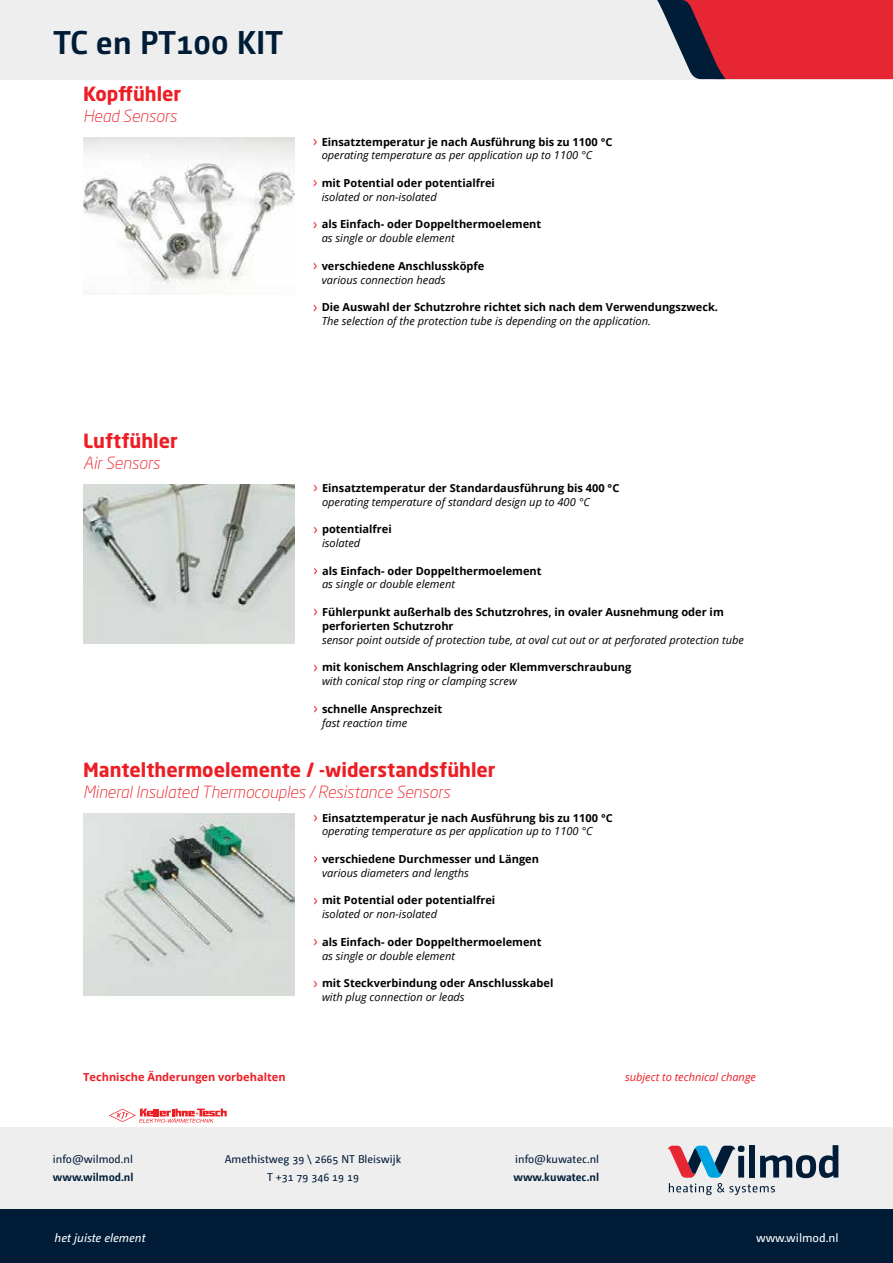
<style>
.page{position:relative;width:893px;height:1263px;background:#fff}
.page>*{position:absolute;margin:0;border:0;box-sizing:border-box;transform-origin:0 0}
.t1{font:700 33px "Camingo Dos";color:#001c37}
.t2{font:700 19.35px "Neo Sans Std";color:#ed1d24}
.t3{font:italic 300 16.5px "Neo Sans Std";color:#ed1d24}
.t4{font:italic 12px "Camingo Dos";color:#fff}
.t5{font:12px "Camingo Dos";color:#fff}
.t6{font:11.25px/18px "Camingo Dos";color:#001c37;text-align:center}
.t7{font:700 11.25px "Camingo Dos";color:#001c37}
.t8{font:700 11.1px/13.8px "Open Sans";color:#000}
.t9{font:italic 11.1px/13.8px "Open Sans";color:#000}
.t10{font:700 11.1px "Open Sans";color:#ed1d24}
.t11{font:italic 11.1px "Open Sans";color:#ed1d24}
.s1{font-weight:700;font-style:normal;font-size:13.8px;color:#ed1d24}
.s2{font-weight:700;font-style:normal}
.s3{font-size:13.8px;color:#ed1d24}
.s4{font-weight:400;font-style:italic}
</style>
<div class="page">
<div style="left:0;top:1127px;width:893px;height:136px;background:#eeeeef"></div>
<div style="left:0;top:0;width:893px;height:79px;background:#eeeeef"></div>
<svg style="left:657px;top:0;width:236px;height:79px;background:#c93643"></svg>
<svg style="left:668px;top:1145px;width:170px;height:50px"></svg>
<div style="left:0;top:1209px;width:893px;height:54px;background:#001c37"></div>
<img style="left:83px;top:484px;width:211px;height:160px">
<img style="left:83px;top:813px;width:211px;height:182px">
<img style="left:83px;top:137px;width:211px;height:158px">
<svg style="left:109px;top:1108px;width:118px;height:15px"></svg>
<h1 class="t1" style="left:53px;top:23px;width:231px">TC en PT100 KIT</h1>
<h2 class="t2" style="left:83px;top:82px;width:99px">Kopffühler</h2>
<h3 class="t3" style="left:83px;top:106px;width:95px">Head Sensors</h3>
<h2 class="t2" style="left:83px;top:429px;width:96px">Luftfühler</h2>
<h3 class="t3" style="left:83px;top:453px;width:78px">Air Sensors</h3>
<p class="t9" style="left:322px;top:134px;width:292px;text-indent:-8px"><span class="s1">&gt;</span> <span class="s2">Einsatztemperatur je nach Ausführung bis zu 1100 °C </span>operating temperature as per application up to 1100 °C</p>
<p class="t8" style="left:322px;top:176px;width:175px;text-indent:-8px"><span class="s3">&gt;</span> mit Potential oder potentialfrei <span class="s4">isolated or non-isolated</span></p>
<p class="t8" style="left:322px;top:217px;width:221px;text-indent:-8px"><span class="s3">&gt;</span> als Einfach- oder Doppelthermoelement <span class="s4">as single or double element</span></p>
<p class="t8" style="left:322px;top:259px;width:164px;text-indent:-8px"><span class="s3">&gt;</span> verschiedene Anschlussköpfe <span class="s4">various connection heads</span></p>
<p class="t8" style="left:322px;top:300px;width:398px;text-indent:-8px"><span class="s3">&gt;</span> Die Auswahl der Schutzrohre richtet sich nach dem Verwendungszweck.<br><span class="s4">The selection of the protection tube is depending on the application.</span></p>
<p class="t8" style="left:322px;top:481px;width:299px;text-indent:-8px"><span class="s3">&gt;</span> Einsatztemperatur der Standardausführung bis 400 °C <span class="s4">operating temperature of standard design up to 400 °C</span></p>
<p class="t8" style="left:322px;top:522px;width:71px;text-indent:-8px"><span class="s3">&gt;</span> potentialfrei <span class="s4">isolated</span></p>
<p class="t8" style="left:322px;top:563px;width:221px;text-indent:-8px"><span class="s3">&gt;</span> als Einfach- oder Doppelthermoelement <span class="s4">as single or double element</span></p>
<p class="t8" style="left:322px;top:605px;width:403px;text-indent:-8px"><span class="s3">&gt;</span> Fühlerpunkt außerhalb des Schutzrohres, in ovaler Ausnehmung oder im perforierten Schutzrohr</p>
<p class="t9" style="left:322px;top:632px;width:423px">sensor point outside of protection tube, at oval cut out or at perforated protection tube</p>
<p class="t8" style="left:322px;top:660px;width:311px;text-indent:-8px"><span class="s3">&gt;</span> mit konischem Anschlagring oder Klemmverschraubung <span class="s4">with conical stop ring or clamping screw</span></p>
<p class="t8" style="left:322px;top:701px;width:122px;text-indent:-8px"><span class="s3">&gt;</span> schnelle Ansprechzeit <span class="s4">fast reaction time</span></p>
<h2 class="t2" style="left:83px;top:757px;width:414px">Mantelthermoelemente / -widerstandsfühler</h2>
<h3 class="t3" style="left:83px;top:782px;width:368px">Mineral Insulated Thermocouples / Resistance Sensors</h3>
<p class="t9" style="left:322px;top:810px;width:292px;text-indent:-8px"><span class="s1">&gt;</span> <span class="s2">Einsatztemperatur je nach Ausführung bis zu 1100 °C </span>operating temperature as per application up to 1100 °C</p>
<p class="t8" style="left:322px;top:852px;width:218px;text-indent:-8px"><span class="s3">&gt;</span> verschiedene Durchmesser und Längen <span class="s4">various diameters and lengths</span></p>
<p class="t8" style="left:322px;top:893px;width:175px;text-indent:-8px"><span class="s3">&gt;</span> mit Potential oder potentialfrei <span class="s4">isolated or non-isolated</span></p>
<p class="t8" style="left:322px;top:934px;width:221px;text-indent:-8px"><span class="s3">&gt;</span> als Einfach- oder Doppelthermoelement <span class="s4">as single or double element</span></p>
<p class="t8" style="left:322px;top:976px;width:233px;text-indent:-8px"><span class="s3">&gt;</span> mit Steckverbindung oder Anschlusskabel <span class="s4">with plug connection or leads</span></p>
<p class="t10" style="left:83px;top:1069px;width:204px">Technische Änderungen vorbehalten</p>
<p class="t11" style="left:625px;top:1069px;width:132px">subject to technical change</p>
<p class="t6" style="left:53px;top:1150px;width:81px">info@wilmod.nl</p>
<p class="t7" style="left:53px;top:1170px;width:82px">www.wilmod.nl</p>
<p class="t6" style="left:225px;top:1150px;width:178px">Amethistweg 39 \ 2665 NT Bleiswijk<br>T +31 79 346 19 19</p>
<p class="t6" style="left:515px;top:1150px;width:85px">info@kuwatec.nl</p>
<p class="t7" style="left:513px;top:1170px;width:87px">www.kuwatec.nl</p>
<p class="t4" style="left:55px;top:1231px;width:92px">het juiste element</p>
<p class="t5" style="left:756px;top:1231px;width:84px">www.wilmod.nl</p>
</div>
